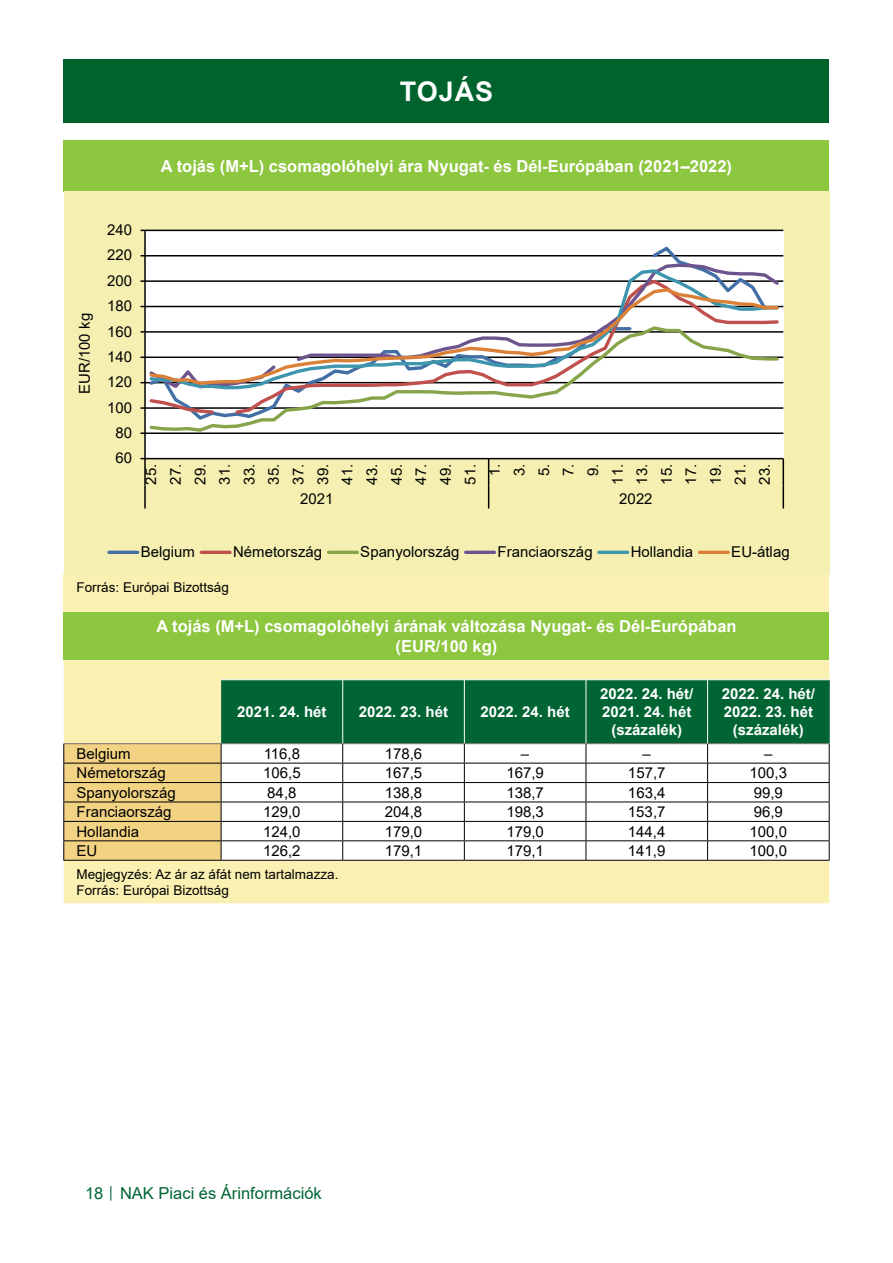
<style>
.page{position:relative;width:893px;height:1263px;background:#fff}
.page>*{position:absolute;margin:0;border:0;box-sizing:border-box;transform-origin:0 0}
.t1{font:700 27px "Arial";letter-spacing:.035em;color:#fff}
.t2{font:700 16.5px/19.8px "Arial";color:#fff;text-align:center}
.t3{font:16.5px "Arial";color:#006533}
.t4{font:15px/24.6px "Arial";color:#000;text-align:center}
.t5{font:700 15px/18px "Arial";color:#fff;text-align:center}
.t6{font:13.5px/16.2px "Arial";color:#000}
.s1{font-size:12px}
</style>
<div class="page">
<div style="left:64px;top:60px;width:765px;height:63px;background:#00632e"></div>
<div style="left:64px;top:611px;width:765px;height:49px;background:#8dc63f"></div>
<div style="left:64px;top:660px;width:765px;height:243px;background:#faf0b1"></div>
<hr style="left:221px;top:679px;width:122px;height:1px;background:#fff">
<hr style="left:343px;top:679px;width:121px;height:1px;background:#fff">
<hr style="left:464px;top:679px;width:122px;height:1px;background:#fff">
<hr style="left:586px;top:679px;width:122px;height:1px;background:#fff">
<hr style="left:708px;top:679px;width:122px;height:1px;background:#fff">
<hr style="left:63px;top:860px;width:158px;height:1px;background:#000">
<hr style="left:221px;top:860px;width:122px;height:1px;background:#000">
<hr style="left:343px;top:860px;width:121px;height:1px;background:#000">
<hr style="left:464px;top:860px;width:122px;height:1px;background:#000">
<hr style="left:586px;top:860px;width:122px;height:1px;background:#000">
<hr style="left:708px;top:860px;width:122px;height:1px;background:#000">
<svg style="left:63px;top:680px;width:767px;height:180px"></svg>
<div style="left:64px;top:140px;width:765px;height:51px;background:#8dc63f"></div>
<div style="left:64px;top:574px;width:765px;height:37px;background:#faf0b1"></div>
<div style="left:64px;top:191px;width:765px;height:383px;background:#f5f0b1"></div>
<div style="left:145px;top:230px;width:638px;height:229px;background:#fff"></div>
<hr style="left:145px;top:432px;width:638px;height:2px;background:#000">
<hr style="left:145px;top:407px;width:638px;height:2px;background:#000">
<hr style="left:145px;top:382px;width:638px;height:1px;background:#000">
<hr style="left:145px;top:356px;width:638px;height:2px;background:#000">
<hr style="left:145px;top:331px;width:638px;height:2px;background:#000">
<hr style="left:145px;top:306px;width:638px;height:1px;background:#000">
<hr style="left:145px;top:280px;width:638px;height:2px;background:#000">
<hr style="left:145px;top:255px;width:638px;height:1px;background:#000">
<hr style="left:145px;top:230px;width:638px;height:1px;background:#000">
<hr style="left:144px;top:230px;width:2px;height:229px;background:#000">
<hr style="left:145px;top:458px;width:638px;height:1px;background:#000">
<hr style="left:144px;top:459px;width:2px;height:27px;background:#000">
<hr style="left:144px;top:486px;width:2px;height:22px;background:#000">
<svg style="left:488px;top:459px;width:1px;height:49px"></svg>
<svg style="left:783px;top:459px;width:1px;height:49px"></svg>
<svg style="left:147px;top:246px;width:622px;height:16px"></svg>
<svg style="left:147px;top:391px;width:633px;height:42px"></svg>
<svg style="left:148px;top:267px;width:632px;height:124px"></svg>
<svg style="left:147px;top:286px;width:633px;height:100px"></svg>
<hr style="left:109px;top:551px;width:29px;height:3px;background:#416fa6">
<hr style="left:201px;top:551px;width:29px;height:3px;background:#c0504d">
<hr style="left:329px;top:551px;width:28px;height:3px;background:#86a44a">
<hr style="left:466px;top:551px;width:28px;height:3px;background:#6e548d">
<hr style="left:599px;top:551px;width:29px;height:3px;background:#3d96ae">
<hr style="left:699px;top:551px;width:29px;height:3px;background:#da8137">
<h1 class="t1" style="left:400px;top:73px;width:95px">TOJÁS</h1>
<p class="t2" style="left:161px;top:156px;width:573px">A tojás (M+L) csomagolóhelyi ára Nyugat- és Dél-Európában (2021–2022)</p>
<p class="t4" style="left:72px;top:394px;width:83px;rotate:-90deg">EUR/100 kg</p>
<p class="t4" style="left:107px;top:217px;width:27px">240</p>
<p class="t4" style="left:107px;top:243px;width:27px">220</p>
<p class="t4" style="left:107px;top:268px;width:27px">200</p>
<p class="t4" style="left:107px;top:293px;width:27px">180</p>
<p class="t4" style="left:107px;top:319px;width:27px">160</p>
<p class="t4" style="left:107px;top:344px;width:27px">140</p>
<p class="t4" style="left:107px;top:370px;width:27px">120</p>
<p class="t4" style="left:107px;top:395px;width:27px">100</p>
<p class="t4" style="left:115px;top:420px;width:18px">80</p>
<p class="t4" style="left:115px;top:446px;width:18px">60</p>
<p class="t4" style="left:139px;top:484px;width:22px;rotate:-90deg">25.<br>27.<br>29.<br>31.<br>33.<br>35.<br>37.<br>39.<br>41.<br>43.<br>45.<br>47.<br>49.<br>51.<br>1.<br>3.<br>5.<br>7.<br>9.<br>11.<br>13.<br>15.<br>17.<br>19.<br>21.<br>23.</p>
<p class="t4" style="left:300px;top:486px;width:35px">2021</p>
<p class="t4" style="left:619px;top:486px;width:35px">2022</p>
<p class="t4" style="left:141px;top:539px;width:56px">Belgium</p>
<p class="t4" style="left:233px;top:539px;width:91px">Németország</p>
<p class="t4" style="left:360px;top:539px;width:101px">Spanyolország</p>
<p class="t4" style="left:498px;top:539px;width:97px">Franciaország</p>
<p class="t4" style="left:631px;top:539px;width:64px">Hollandia</p>
<p class="t4" style="left:731px;top:539px;width:60px">EU-átlag</p>
<p class="t6" style="left:77px;top:579px;width:154px">Forrás: Európai Bizottság</p>
<p class="t2" style="left:156px;top:616px;width:582px">A tojás (M+L) csomagolóhelyi árának változása Nyugat- és Dél-Európában (EUR/100 kg)</p>
<p class="t5" style="left:237px;top:703px;width:91px">2021. 24. hét</p>
<p class="t5" style="left:359px;top:703px;width:91px">2022. 23. hét</p>
<p class="t5" style="left:481px;top:703px;width:91px">2022. 24. hét</p>
<p class="t5" style="left:600px;top:685px;width:95px">2022. 24. hét/<br>2021. 24. hét (százalék)</p>
<p class="t5" style="left:722px;top:685px;width:95px">2022. 24. hét/<br>2022. 23. hét (százalék)</p>
<p class="t4" style="left:77px;top:741px;width:56px">Belgium</p>
<p class="t4" style="left:264px;top:741px;width:38px">116,8</p>
<p class="t4" style="left:385px;top:741px;width:39px">178,6</p>
<p class="t4" style="left:521px;top:741px;width:10px">–</p>
<p class="t4" style="left:643px;top:741px;width:10px">–</p>
<p class="t4" style="left:764px;top:741px;width:10px">–</p>
<p class="t4" style="left:77px;top:761px;width:91px">Németország</p>
<p class="t4" style="left:263px;top:761px;width:39px">106,5</p>
<p class="t4" style="left:385px;top:761px;width:39px">167,5</p>
<p class="t4" style="left:506px;top:761px;width:39px">167,9</p>
<p class="t4" style="left:628px;top:761px;width:39px">157,7</p>
<p class="t4" style="left:750px;top:761px;width:39px">100,3</p>
<p class="t4" style="left:77px;top:780px;width:101px">Spanyolország</p>
<p class="t4" style="left:267px;top:780px;width:31px">84,8</p>
<p class="t4" style="left:385px;top:780px;width:39px">138,8</p>
<p class="t4" style="left:506px;top:780px;width:39px">138,7</p>
<p class="t4" style="left:628px;top:780px;width:39px">163,4</p>
<p class="t4" style="left:754px;top:780px;width:31px">99,9</p>
<p class="t4" style="left:77px;top:799px;width:97px">Franciaország</p>
<p class="t4" style="left:263px;top:799px;width:39px">129,0</p>
<p class="t4" style="left:385px;top:799px;width:39px">204,8</p>
<p class="t4" style="left:506px;top:799px;width:39px">198,3</p>
<p class="t4" style="left:628px;top:799px;width:39px">153,7</p>
<p class="t4" style="left:754px;top:799px;width:31px">96,9</p>
<p class="t4" style="left:76px;top:819px;width:64px">Hollandia</p>
<p class="t4" style="left:263px;top:819px;width:39px">124,0</p>
<p class="t4" style="left:385px;top:819px;width:39px">179,0</p>
<p class="t4" style="left:506px;top:819px;width:39px">179,0</p>
<p class="t4" style="left:628px;top:819px;width:39px">144,4</p>
<p class="t4" style="left:750px;top:819px;width:39px">100,0</p>
<p class="t4" style="left:76px;top:838px;width:22px">EU</p>
<p class="t4" style="left:263px;top:838px;width:39px">126,2</p>
<p class="t4" style="left:385px;top:838px;width:39px">179,1</p>
<p class="t4" style="left:506px;top:838px;width:39px">179,1</p>
<p class="t4" style="left:628px;top:838px;width:39px">141,9</p>
<p class="t4" style="left:750px;top:838px;width:39px">100,0</p>
<p class="t6" style="left:77px;top:866px;width:263px">Megjegyzés: Az ár az áfát nem tartalmazza.<br>Forrás: Európai Bizottság</p>
<p class="t3" style="left:85px;top:1182px;width:238px">18 <span class="s1">│</span> NAK Piaci és Árinformációk</p>
</div>
